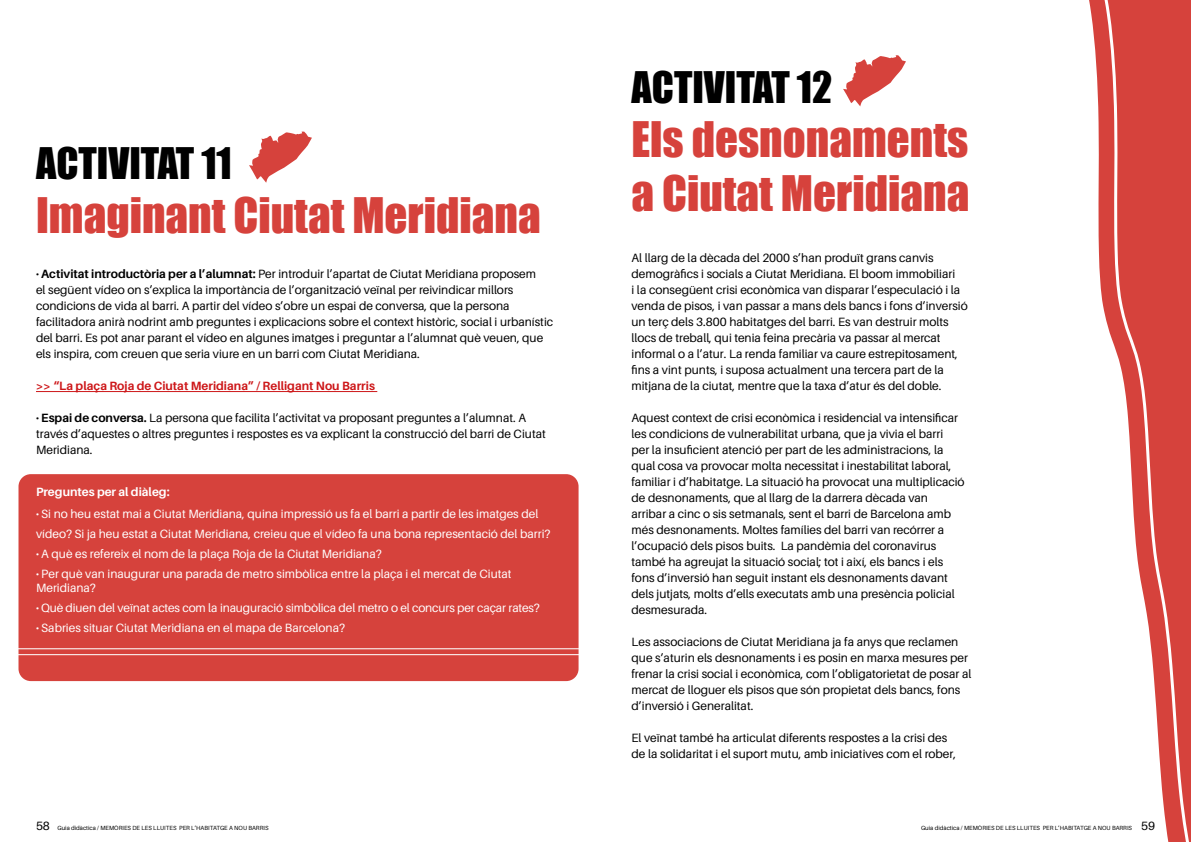
<style>
.page{position:relative;width:1191px;height:842px;background:#fff}
.page>*{position:absolute;margin:0;border:0;box-sizing:border-box;transform-origin:0 0}
.t1{font:45px/54px "Impact";color:#d6423c}
.t2{font:40px "Impact";color:#000}
.t3{font:12px/16px "Aileron";color:#000}
.t4{font:12px/20px "Aileron";color:#fff}
.t5{font:700 12px "Aileron";color:#cd1719}
.t6{font:6px "Aileron";color:#000}
.s1{font-weight:700}
.s2{font-size:12px}
</style>
<div class="page">
<div style="left:19px;top:474px;width:559px;height:207px;background:#d6423c;border-radius:12px"></div>
<hr style="left:13px;top:654px;width:572px;height:1px;background:#fff">
<hr style="left:13px;top:648px;width:572px;height:1px;background:#fff">
<svg style="left:249px;top:132px;width:63px;height:51px"></svg>
<svg style="left:843px;top:55px;width:63px;height:51px"></svg>
<hr style="left:36px;top:391px;width:341px;height:1px;background:#cd1719">
<svg style="left:1089px;top:0;width:11px;height:276px"></svg>
<svg style="left:1100px;top:0;width:91px;height:842px"></svg>
<h2 class="t2" style="left:36px;top:132px;width:197px">ACTIVITAT 11</h2>
<h1 class="t1" style="left:36px;top:187px;width:506px">Imaginant Ciutat Meridiana</h1>
<p class="t3" style="left:36px;top:266px;width:519px"><span class="s1">· Activitat introductòria per a l’alumnat:</span> Per introduir l’apartat de Ciutat Meridiana proposem<br>el següent vídeo on s’explica la importància de l’organització veïnal per reivindicar millors condicions de vida al barri. A partir del vídeo s’obre un espai de conversa, que la persona facilitadora anirà nodrint amb preguntes i explicacions sobre el context històric, social i urbanístic del barri. Es pot anar parant el vídeo en algunes imatges i preguntar a l’alumnat què veuen, que els inspira, com creuen que seria viure en un barri com Ciutat Meridiana.</p>
<p class="t5" style="left:36px;top:379px;width:340px">&gt;&gt; “La plaça Roja de Ciutat Meridiana” / Relligant Nou Barris</p>
<p class="t3" style="left:36px;top:410px;width:511px"><span class="s1">· Espai de conversa.</span> La persona que facilita l’activitat va proposant preguntes a l’alumnat. A través d’aquestes o altres preguntes i respostes es va explicant la construcció del barri de Ciutat<br>Meridiana.</p>
<p class="t4" style="left:36px;top:481px;width:504px;line-height:22px"><span class="s1">Preguntes per al diàleg:<br>·</span> Si no heu estat mai a Ciutat Meridiana, quina impressió us fa el barri a partir de les imatges del</p>
<p class="t4" style="left:36px;top:524px;width:516px">vídeo? Si ja heu estat a Ciutat Meridiana, creieu que el vídeo fa una bona representació del barri? <span class="s1">·</span> A què es refereix el nom de la plaça Roja de la Ciutat Meridiana?<br><span class="s1">·</span> Per què van inaugurar una parada de metro simbòlica entre la plaça i el mercat de Ciutat</p>
<p class="t4" style="left:36px;top:578px;width:505px">Meridiana?<br><span class="s1">·</span> Què diuen del veïnat actes com la inauguració simbòlica del metro o el concurs per caçar rates? <span class="s1">·</span> Sabries situar Ciutat Meridiana en el mapa de Barcelona?</p>
<h2 class="t2" style="left:631px;top:56px;width:202px">ACTIVITAT 12</h2>
<h1 class="t1" style="left:631px;top:111px;width:339px">Els desnonaments a Ciutat Meridiana</h1>
<p class="t3" style="left:631px;top:249px;width:338px">Al llarg de la dècada del 2000 s’han produït grans canvis demogràfics i socials a Ciutat Meridiana. El boom immobiliari<br>i la consegüent crisi econòmica van disparar l’especulació i la venda de pisos, i van passar a mans dels bancs i fons d’inversió un terç dels 3.800 habitatges del barri. Es van destruir molts llocs de treball, qui tenia feina precària va passar al mercat informal o a l’atur. La renda familiar va caure estrepitosament, fins a vint punts, i suposa actualment una tercera part de la mitjana de la ciutat, mentre que la taxa d’atur és del doble.</p>
<p class="t3" style="left:631px;top:409px;width:335px">Aquest context de crisi econòmica i residencial va intensificar les condicions de vulnerabilitat urbana, que ja vivia el barri<br>per la insuficient atenció per part de les administracions, la qual cosa va provocar molta necessitat i inestabilitat laboral, familiar i d’habitatge. La situació ha provocat una multiplicació de desnonaments, que al llarg de la darrera dècada van arribar a cinc o sis setmanals, sent el barri de Barcelona amb més desnonaments. Moltes famílies del barri van recórrer a l’ocupació dels pisos buits. La pandèmia del coronavirus també ha agreujat la situació social; tot i així, els bancs i els fons d’inversió han seguit instant els desnonaments davant dels jutjats, molts d’ells executats amb una presència policial desmesurada.</p>
<p class="t3" style="left:631px;top:633px;width:341px">Les associacions de Ciutat Meridiana ja fa anys que reclamen que s’aturin els desnonaments i es posin en marxa mesures per frenar la crisi social i econòmica, com l’obligatorietat de posar al mercat de lloguer els pisos que són propietat dels bancs, fons d’inversió i Generalitat.</p>
<p class="t3" style="left:631px;top:729px;width:326px">El veïnat també ha articulat diferents respostes a la crisi des de la solidaritat i el suport mutu, amb iniciatives com el rober,</p>
<p class="t6" style="left:36px;top:825px;width:234px"><span class="s2">58</span> Guia didàctica / MEMÒRIES DE LES LLUITES PER L’HABITATGE A NOU BARRIS</p>
<p class="t6" style="left:921px;top:825px;width:213px">Guia didàctica / MEMÒRIES DE LES LLUITES PER L’HABITATGE A NOU BARRIS</p>
<p class="t3" style="left:1141px;top:818px;width:15px">59</p>
</div>
